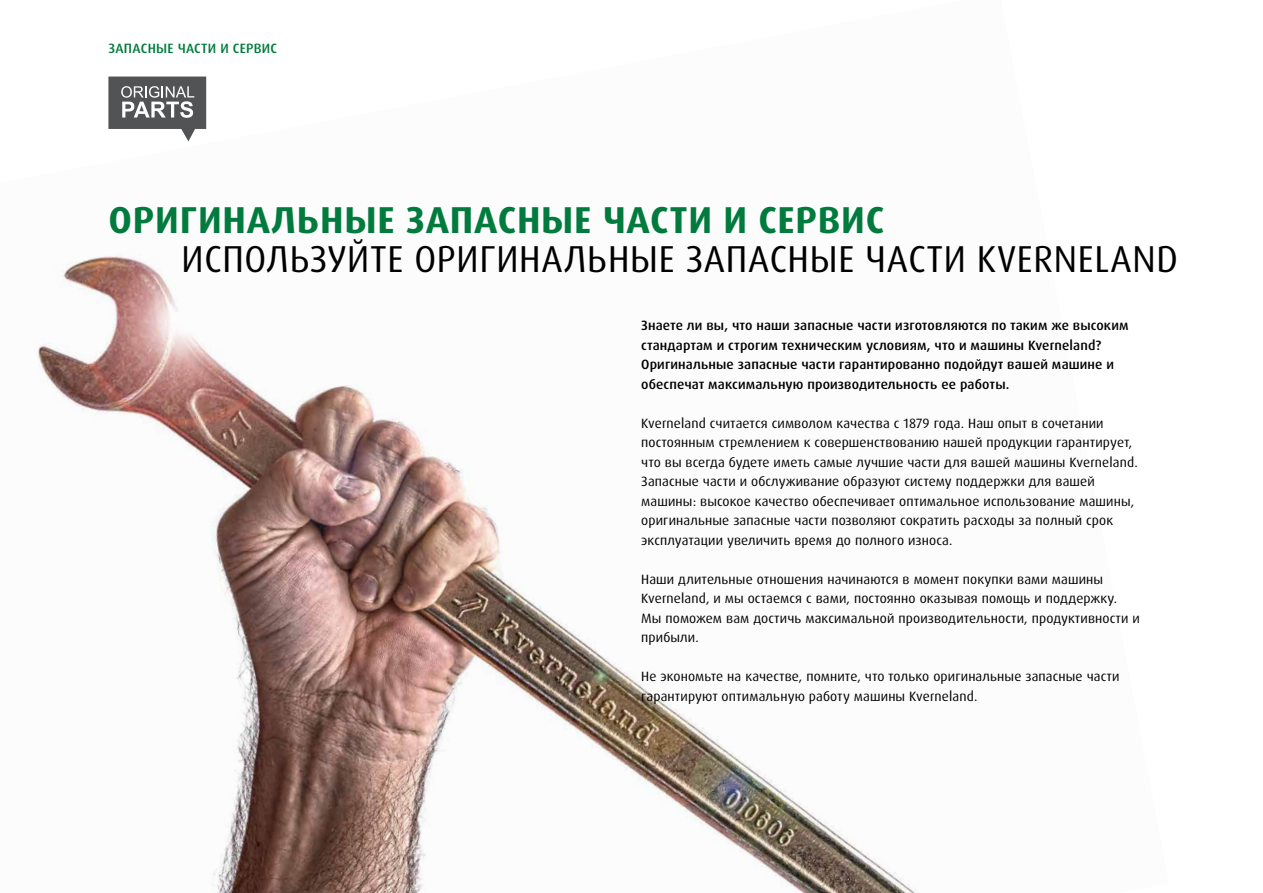
<style>
.page{position:relative;width:1263px;height:893px;background:#fff}
.page>*{position:absolute;margin:0;border:0;box-sizing:border-box;transform-origin:0 0}
.t1{font:37.5px "Dax Pro";letter-spacing:.02em;color:#000;scale:.96 1}
.t2{font:700 37.5px "Dax Pro";letter-spacing:.02em;color:#007b3d}
.t3{font:13.5px/19.5px "Dax Pro";letter-spacing:.01em;color:#000}
.t4{font:500 13.5px/19.5px "Dax Pro";letter-spacing:.01em;color:#000}
.t5{font:500 13.5px "Dax Pro";letter-spacing:.02em;color:#007b3d}
</style>
<div class="page">
<img style="left:37px;top:76px;width:879px;height:817px">
<p class="t5" style="left:108px;top:40px;width:170px">ЗАПАСНЫЕ ЧАСТИ И СЕРВИС</p>
<h1 class="t2" style="left:109px;top:195px;width:777px">ОРИГИНАЛЬНЫЕ ЗАПАСНЫЕ ЧАСТИ И СЕРВИС</h1>
<h1 class="t1" style="left:182px;top:234px;width:1039px">ИСПОЛЬЗУЙТЕ ОРИГИНАЛЬНЫЕ ЗАПАСНЫЕ ЧАСТИ KVERNELAND</h1>
<p class="t4" style="left:641px;top:316px;width:489px">Знаете ли вы, что наши запасные части изготовляются по таким же высоким стандартам и строгим техническим условиям, что и машины Kverneland?<br>Оригинальные запасные части гарантированно подойдут вашей машине и обеспечат максимальную производительность ее работы.</p>
<p class="t3" style="left:641px;top:413px;width:498px">Kverneland считается символом качества с 1879 года. Наш опыт в сочетании постоянным стремлением к совершенствованию нашей продукции гарантирует, что вы всегда будете иметь самые лучшие части для вашей машины Kverneland.<br>Запасные части и обслуживание образуют систему поддержки для вашей машины: высокое качество обеспечивает оптимальное использование машины, оригинальные запасные части позволяют сократить расходы за полный срок эксплуатации увеличить время до полного износа.</p>
<p class="t3" style="left:641px;top:569px;width:500px">Наши длительные отношения начинаются в момент покупки вами машины Kverneland, и мы остаемся с вами, постоянно оказывая помощь и поддержку.<br>Мы поможем вам достичь максимальной производительности, продуктивности и прибыли.</p>
<p class="t3" style="left:641px;top:667px;width:480px">Не экономьте на качестве, помните, что только оригинальные запасные части гарантируют оптимальную работу машины Kverneland.</p>
</div>
